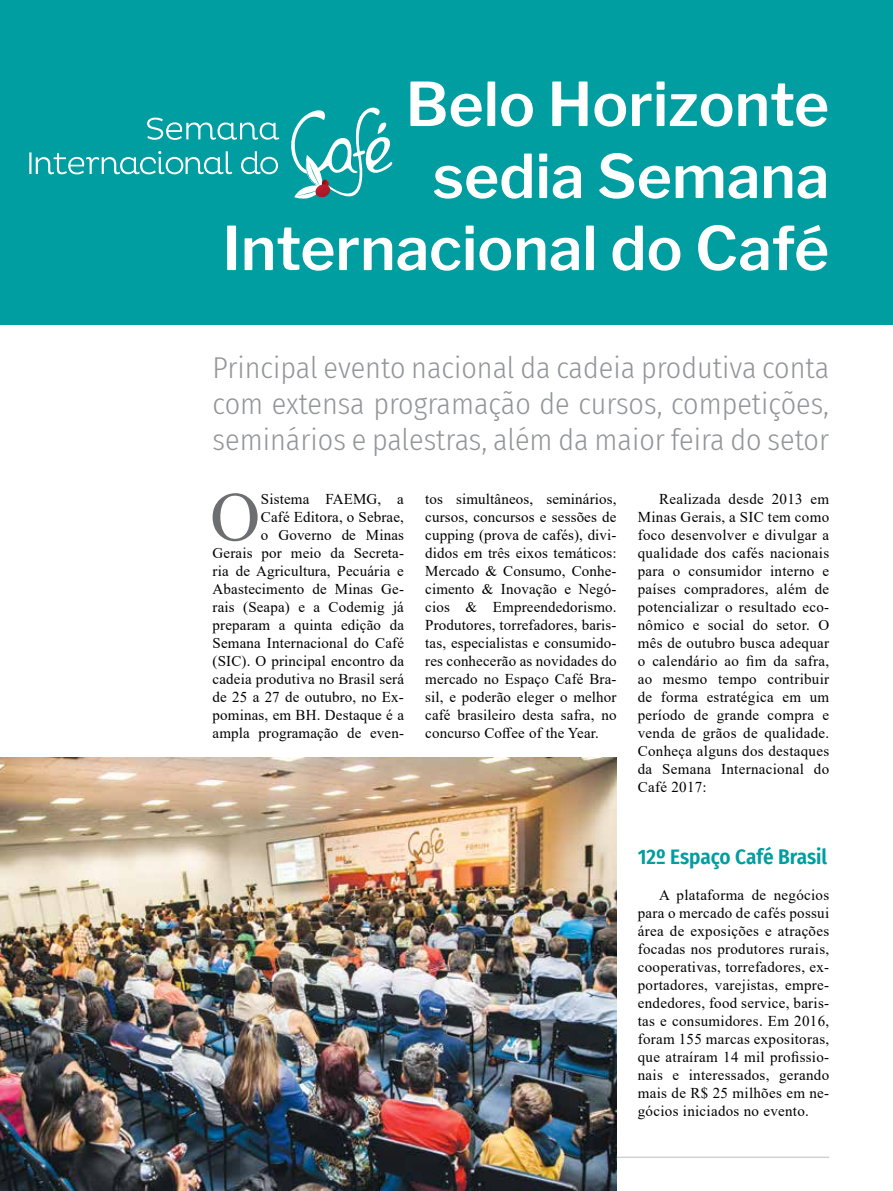
<style>
.page{position:relative;width:893px;height:1191px;background:#fff}
.page>*{position:absolute;margin:0;border:0;box-sizing:border-box;transform-origin:0 0}
.t1{font:69.3px "Times New Roman";color:#6d6e71}
.t2{font:600 60px/72px "Libre Franklin";color:#fff;text-align:right}
.t3{font:300 30px/36px "Fira Sans Condensed";color:#939598;text-align:justify}
.t4{font:600 21px "Fira Sans Condensed";color:#009da1}
.t5{font:15px/18px "Times New Roman";letter-spacing:.01em;color:#000;text-align:justify}
</style>
<div class="page">
<hr style="left:40px;top:1157px;width:789px;height:1px;background:#bcbec0">
<div style="left:0;top:0;width:893px;height:324px;background:#009da1"></div>
<img style="left:0;top:758px;width:617px;height:433px">
<svg style="left:147px;top:118px;width:132px;height:22px"></svg>
<svg style="left:291px;top:107px;width:102px;height:92px"></svg>
<hr style="left:29px;top:152px;width:3px;height:22px;background:#fff">
<svg style="left:36px;top:151px;width:196px;height:23px"></svg>
<svg style="left:241px;top:151px;width:37px;height:23px"></svg>
<h2 class="t2" style="left:222px;top:68px;width:608px">Belo Horizonte<br>sedia Semana<br>Internacional do Café</h2>
<h3 class="t3" style="left:213px;top:349px;width:618px">Principal evento nacional da cadeia produtiva conta com extensa programação de cursos, competições, seminários e palestras, além da maior feira do setor</h3>
<h1 class="t1" style="left:210px;top:468px;width:52px">O</h1>
<p class="t5" style="left:213px;top:490px;width:193px;text-align:right">Sistema FAEMG, a<br>Café Editora, o Sebrae,<br>o Governo de Minas<br>Gerais por meio da Secreta&shy;ria de Agricultura, Pecuária e<br>Abastecimento de Minas Ge&shy;rais (Seapa) e a Codemig já preparam a quinta edição da<br>Semana Internacional do Café (SIC). O principal encontro da cadeia produtiva no Brasil será de 25 a 27 de outubro, no Ex&shy;pominas, em BH. Destaque é a ampla programação de even-</p>
<p class="t5" style="left:425px;top:490px;width:193px">tos simultâneos, seminários, cursos, concursos e sessões de cupping (prova de cafés), divi&shy;didos em três eixos temáticos:<br>Mercado &amp; Consumo, Conhe&shy;cimento &amp; Inovação e Negó&shy;cios &amp; Empreendedorismo.<br>Produtores, torrefadores, baris&shy;tas, especialistas e consumido&shy;res conhecerão as novidades do mercado no Espaço Café Bra&shy;sil, e poderão eleger o melhor café brasileiro desta safra, no concurso Coffee of the Year.</p>
<p class="t5" style="left:638px;top:490px;width:193px;text-indent:21px">Realizada desde 2013 em Minas Gerais, a SIC tem como foco desenvolver e divulgar a qualidade dos cafés nacionais para o consumidor interno e países compradores, além de potencializar o resultado eco&shy;nômico e social do setor. O mês de outubro busca adequar o calendário ao fim da safra, ao mesmo tempo contribuir de forma estratégica em um período de grande compra e venda de grãos de qualidade.<br>Conheça alguns dos destaques da Semana Internacional do Café 2017:</p>
<h3 class="t4" style="left:638px;top:840px;width:191px">12º Espaço Café Brasil</h3>
<p class="t5" style="left:638px;top:886px;width:193px;text-indent:21px">A plataforma de negócios para o mercado de cafés possui área de exposições e atrações focadas nos produtores rurais, cooperativas, torrefadores, ex&shy;portadores, varejistas, empre&shy;endedores, food service, baris&shy;tas e consumidores. Em 2016, foram 155 marcas expositoras, que atraíram 14 mil profissio&shy;nais e interessados, gerando mais de R$ 25 milhões em ne&shy;gócios iniciados no evento.</p>
</div>
